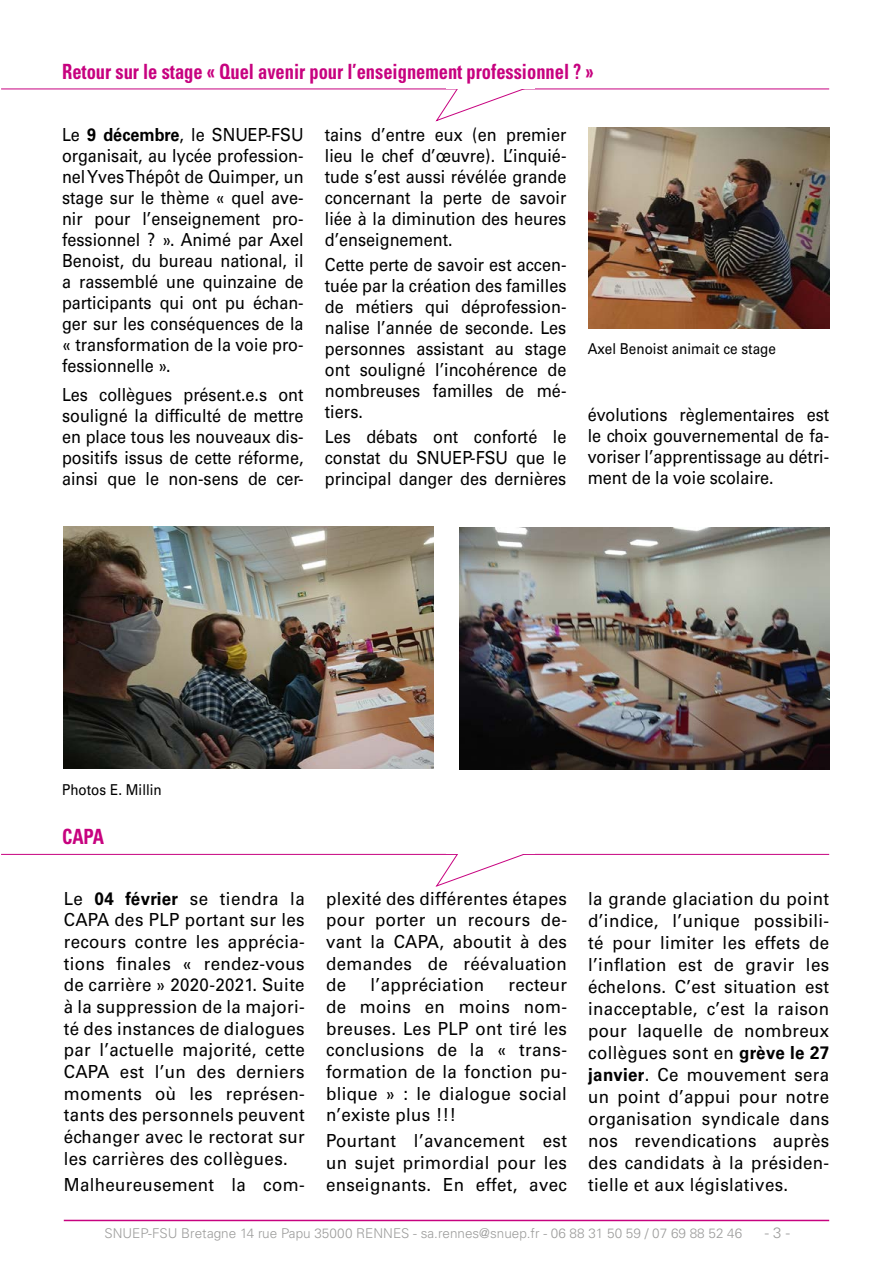
<style>
.page{position:relative;width:893px;height:1263px;background:#fff}
.page>*{position:absolute;margin:0;border:0;box-sizing:border-box;transform-origin:0 0}
.t1{font:700 condensed 21px "Univers LT Std";color:#c7027f;scale:.88 1}
.t2{font:18px/21.6px "Univers LT Std";color:#000;text-align:justify;scale:.94 1}
.t3{font:18px/21px "Univers LT Std";color:#000;text-align:justify;scale:.9 1}
.t4{font:18px "Univers LT Std";letter-spacing:.02em;color:#000;scale:.94 1}
.t5{font:15px "Univers LT Std";color:#000;scale:.9 1}
.t6{font:300 15px "Univers LT Std";color:#9d9d9c}
.t7{font:300 13.5px "Univers LT Std";color:#9d9d9c}
.s1{font-weight:700}
</style>
<div class="page">
<hr style="left:64px;top:1220px;width:765px;height:1px;background:#c7027f">
<hr style="left:1px;top:88px;width:828px;height:1px;background:#c7027f">
<svg style="left:434px;top:88px;width:98px;height:34px"></svg>
<img style="left:588px;top:128px;width:241px;height:200px">
<img style="left:459px;top:528px;width:370px;height:242px">
<img style="left:64px;top:527px;width:370px;height:242px">
<hr style="left:1px;top:854px;width:828px;height:1px;background:#c7027f">
<svg style="left:434px;top:853px;width:98px;height:34px"></svg>
<div style="left:447px;top:847px;width:88px;height:7px;background:#fff"></div>
<p class="t1" style="left:62px;top:59px;width:606px">Retour sur le stage « Quel avenir pour l’enseignement professionnel ? »</p>
<p class="t3" style="left:62px;top:124px;width:270px">Le <span class="s1">9 décembre</span>, le SNUEP-FSU organisait, au lycée profession&shy;nel Yves Thépôt de Quimper, un stage sur le thème « quel ave&shy;nir pour l’enseignement pro&shy;fessionnel ? ». Animé par Axel Benoist, du bureau national, il a rassemblé une quinzaine de participants qui ont pu échan&shy;ger sur les conséquences de la « transformation de la voie pro&shy;fessionnelle ».</p>
<p class="t3" style="left:62px;top:384px;width:270px">Les collègues présent.e.s ont souligné la difficulté de mettre en place tous les nouveaux dis&shy;positifs issus de cette réforme, ainsi que le non-sens de cer-</p>
<p class="t3" style="left:325px;top:124px;width:270px">tains d’entre eux (en premier lieu le chef d’œuvre). L’inquié&shy;tude s’est aussi révélée grande concernant la perte de savoir liée à la diminution des heures d’enseignement.</p>
<p class="t3" style="left:325px;top:254px;width:270px">Cette perte de savoir est accen&shy;tuée par la création des familles de métiers qui déprofession&shy;nalise l’année de seconde. Les personnes assistant au stage ont souligné l’incohérence de nombreuses familles de mé&shy;tiers.</p>
<p class="t3" style="left:325px;top:426px;width:270px">Les débats ont conforté le constat du SNUEP-FSU que le principal danger des dernières</p>
<p class="t5" style="left:588px;top:340px;width:211px">Axel Benoist animait ce stage</p>
<p class="t3" style="left:588px;top:404px;width:270px">évolutions règlementaires est le choix gouvernemental de fa&shy;voriser l’apprentissage au détri&shy;ment de la voie scolaire.</p>
<p class="t5" style="left:62px;top:781px;width:112px">Photos E. Millin</p>
<p class="t1" style="left:62px;top:824px;width:49px">CAPA</p>
<p class="t2" style="left:64px;top:887px;width:258px">Le <span class="s1">04 février</span> se tiendra la CAPA des PLP portant sur les recours contre les apprécia&shy;tions finales « rendez-vous de carrière » 2020-2021. Suite à la suppression de la majori&shy;té des instances de dialogues par l’actuelle majorité, cette CAPA est l’un des derniers moments où les représen&shy;tants des personnels peuvent échanger avec le rectorat sur les carrières des collègues.</p>
<p class="t4" style="left:64px;top:1173px;width:258px">Malheureusement la com-</p>
<p class="t2" style="left:326px;top:887px;width:258px">plexité des différentes étapes pour porter un recours de&shy;vant la CAPA, aboutit à des demandes de réévaluation de</p>
<p class="t4" style="left:371px;top:974px;width:122px">l’appréciation</p>
<p class="t2" style="left:326px;top:974px;width:258px;text-indent:183px">recteur de moins en moins nom&shy;breuses. Les PLP ont tiré les conclusions de la « trans&shy;formation de la fonction pu&shy;blique » : le dialogue social n’existe plus !!!</p>
<p class="t2" style="left:326px;top:1130px;width:258px">Pourtant l’avancement est un sujet primordial pour les enseignants. En effet, avec</p>
<p class="t2" style="left:588px;top:887px;width:258px;line-height:22px">la grande glaciation du point d’indice, l’unique possibili&shy;té pour limiter les effets de l’inflation est de gravir les échelons. C’est situation est inacceptable, c’est la raison pour laquelle de nombreux collègues sont en <span class="s1">grève le 27 janvier</span>. Ce mouvement sera un point d’appui pour notre organisation syndicale dans nos revendications auprès des candidats à la présiden&shy;tielle et aux législatives.</p>
<p class="t7" style="left:105px;top:1225px;width:639px">SNUEP-FSU Bretagne 14 rue Papu 35000 RENNES - sa.rennes@snuep.fr - 06 88 31 50 59 / 07 69 88 52 46</p>
<p class="t6" style="left:765px;top:1223px;width:27px">- 3 -</p>
</div>
